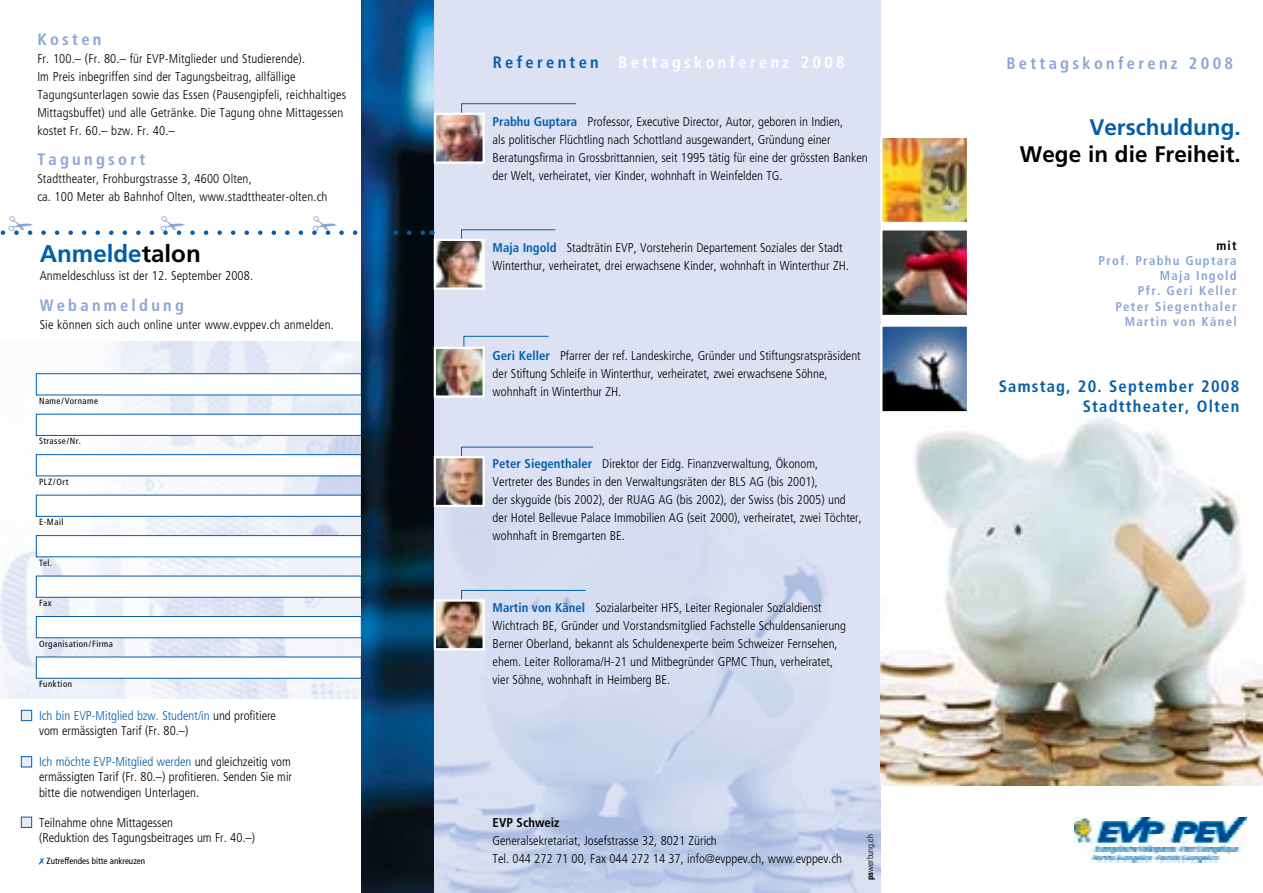
<style>
.page{position:relative;width:1263px;height:893px;background:#fff}
.page>*{position:absolute;margin:0;border:0;box-sizing:border-box;transform-origin:0 0}
.t1{font:700 24.15px "Frutiger";color:#035eaa}
.t2{font:700 22.5px "Frutiger";color:#000}
.t3{font:700 22.5px "Frutiger";color:#035eaa}
.t4{font:700 condensed 16.5px "Frutiger";letter-spacing:.2em;color:#8aa6d6}
.t5{font:700 condensed 16.5px/19.8px "Frutiger";letter-spacing:.075em;color:#035eaa;text-align:right}
.t6{font:700 condensed 16.5px "Frutiger";letter-spacing:.2em;color:#fff}
.t7{font:300 condensed 12.75px/18px "Frutiger";color:#000}
.t8{font:700 condensed 12.75px/15.3px "Frutiger";letter-spacing:.1em;color:#8aa6d6;text-align:right}
.t9{font:700 condensed 12.75px "Frutiger";color:#000}
.t10{font:condensed 9px "Frutiger";letter-spacing:.05em;color:#000}
.t11{font:condensed 9px "Frutiger";color:#000}
.t12{font:300 condensed 8.85px "Univers";color:#000}
.s1{color:#000}
.s2{color:#035eaa}
.s3{font-weight:700;color:#035eaa}
.s4{font-weight:700}
</style>
<div class="page">
<div style="left:434px;top:0;width:446px;height:893px;background:#dce2f4"></div>
<img style="left:434px;top:499px;width:446px;height:394px">
<img style="left:0;top:342px;width:361px;height:356px">
<img style="left:880px;top:417px;width:383px;height:369px">
<img style="left:1074px;top:817px;width:172px;height:46px">
<div style="left:36px;top:657px;width:325px;height:21px;background:#fff"></div>
<div style="left:36px;top:616px;width:325px;height:22px;background:#fff;border:1px solid #035eaa"></div>
<div style="left:36px;top:576px;width:325px;height:21px;background:#fff"></div>
<div style="left:36px;top:535px;width:325px;height:22px;background:#fff;border:1px solid #035eaa"></div>
<div style="left:36px;top:495px;width:325px;height:21px;background:#fff"></div>
<div style="left:36px;top:454px;width:325px;height:22px;background:#fff;border:1px solid #035eaa"></div>
<div style="left:36px;top:414px;width:325px;height:22px;background:#fff;border:1px solid #035eaa"></div>
<div style="left:36px;top:374px;width:325px;height:21px;background:#fff"></div>
<div style="left:21px;top:710px;width:11px;height:11px;background:#e8ecf7;border:1px solid #035eaa"></div>
<div style="left:21px;top:756px;width:11px;height:11px;background:#e8ecf7;border:1px solid #035eaa"></div>
<div style="left:21px;top:817px;width:11px;height:11px;background:#e8ecf7;border:1px solid #035eaa"></div>
<img style="left:361px;top:0;width:73px;height:893px">
<img style="left:883px;top:231px;width:83px;height:83px">
<div style="left:880px;top:228px;width:89px;height:89px;border:2px solid #fff"></div>
<img style="left:883px;top:138px;width:83px;height:83px">
<div style="left:880px;top:135px;width:89px;height:89px;border:2px solid #fff"></div>
<img style="left:883px;top:327px;width:83px;height:83px">
<div style="left:880px;top:324px;width:89px;height:89px;border:2px solid #fff"></div>
<svg style="left:463px;top:336px;width:86px;height:11px"></svg>
<img style="left:437px;top:350px;width:45px;height:45px">
<div style="left:434px;top:347px;width:51px;height:51px;border:2px solid #fff"></div>
<svg style="left:461px;top:590px;width:125px;height:26px"></svg>
<img style="left:437px;top:602px;width:45px;height:45px">
<div style="left:434px;top:599px;width:51px;height:51px;border:2px solid #fff"></div>
<svg style="left:461px;top:103px;width:116px;height:10px"></svg>
<img style="left:437px;top:116px;width:45px;height:45px">
<div style="left:434px;top:113px;width:51px;height:51px;border:2px solid #fff"></div>
<svg style="left:461px;top:446px;width:133px;height:10px"></svg>
<img style="left:437px;top:459px;width:45px;height:45px">
<div style="left:434px;top:456px;width:51px;height:51px;border:2px solid #fff"></div>
<svg style="left:461px;top:229px;width:95px;height:10px"></svg>
<img style="left:437px;top:242px;width:45px;height:45px">
<div style="left:434px;top:239px;width:51px;height:51px;border:2px solid #fff"></div>
<svg style="left:0;top:216px;width:425px;height:19px"></svg>
<p class="t4" style="left:37px;top:30px;width:66px">Kosten</p>
<p class="t7" style="left:37px;top:50px;width:310px">Fr. 100.– (Fr. 80.– für EVP-Mitglieder und Studierende).<br>Im Preis inbegriffen sind der Tagungsbeitrag, allfällige Tagungsunterlagen sowie das Essen (Pausengipfeli, reichhaltiges Mittagsbuffet) und alle Getränke. Die Tagung ohne Mittagessen kostet Fr. 60.– bzw. Fr. 40.–</p>
<p class="t4" style="left:37px;top:150px;width:109px">Tagungsort</p>
<p class="t7" style="left:37px;top:170px;width:292px">Stadttheater, Frohburgstrasse 3, 4600 Olten,<br>ca. 100 Meter ab Bahnhof Olten, www.stadttheater-olten.ch</p>
<h1 class="t1" style="left:40px;top:239px;width:163px">Anmelde<span class="s1">talon</span></h1>
<p class="t7" style="left:40px;top:266px;width:215px">Anmeldeschluss ist der 12. September 2008.</p>
<p class="t4" style="left:40px;top:296px;width:146px">Webanmeldung</p>
<p class="t7" style="left:40px;top:316px;width:296px">Sie können sich auch online unter www.evppev.ch anmelden.</p>
<p class="t10" style="left:39px;top:396px;width:61px">Name/Vorname</p>
<p class="t10" style="left:39px;top:436px;width:43px">Strasse/Nr.</p>
<p class="t10" style="left:39px;top:477px;width:31px">PLZ/Ort</p>
<p class="t10" style="left:39px;top:517px;width:26px">E-Mail</p>
<p class="t10" style="left:39px;top:558px;width:15px">Tel.</p>
<p class="t10" style="left:39px;top:598px;width:14px">Fax</p>
<p class="t10" style="left:39px;top:639px;width:75px">Organisation/Firma</p>
<p class="t10" style="left:39px;top:679px;width:35px">Funktion</p>
<p class="t7" style="left:39px;top:708px;width:238px;line-height:15.3px"><span class="s2">Ich bin EVP-Mitglied bzw. Student/in</span> und profitiere vom ermässigten Tarif (Fr. 80.–)</p>
<p class="t7" style="left:39px;top:754px;width:255px;line-height:15.3px;text-align:justify"><span class="s2">Ich möchte EVP-Mitglied werden</span> und gleichzeitig vom ermässigten Tarif (Fr. 80.–) profitieren. Senden Sie mir bitte die notwendigen Unterlagen.</p>
<p class="t7" style="left:39px;top:815px;width:218px;line-height:15.3px">Teilnahme ohne Mittagessen<br>(Reduktion des Tagungsbeitrages um Fr. 40.–)</p>
<p class="t11" style="left:47px;top:856px;width:100px">Zutreffendes bitte ankreuzen</p>
<p class="t6" style="left:493px;top:53px;width:354px"><span class="s2">Referenten</span> Bettagskonferenz 2008</p>
<p class="t7" style="left:493px;top:113px;width:377px"><span class="s3">Prabhu Guptara</span> Professor, Executive Director, Autor, geboren in Indien,<br>als politischer Flüchtling nach Schottland ausgewandert, Gründung einer Beratungsfirma in Grossbrittannien, seit 1995 tätig für eine der grössten Banken der Welt, verheiratet, vier Kinder, wohnhaft in Weinfelden TG.</p>
<p class="t7" style="left:493px;top:239px;width:358px"><span class="s3">Maja Ingold</span> Stadträtin EVP, Vorsteherin Departement Soziales der Stadt<br>Winterthur, verheiratet, drei erwachsene Kinder, wohnhaft in Winterthur ZH.</p>
<p class="t7" style="left:493px;top:347px;width:370px"><span class="s3">Geri Keller</span> Pfarrer der ref. Landeskirche, Gründer und Stiftungsratspräsident der Stiftung Schleife in Winterthur, verheiratet, zwei erwachsene Söhne, wohnhaft in Winterthur ZH.</p>
<p class="t7" style="left:493px;top:455px;width:371px"><span class="s3">Peter Siegenthaler</span> Direktor der Eidg. Finanzverwaltung, Ökonom, Vertreter des Bundes in den Verwaltungsräten der BLS AG (bis 2001),<br>der skyguide (bis 2002), der RUAG AG (bis 2002), der Swiss (bis 2005) und der Hotel Bellevue Palace Immobilien AG (seit 2000), verheiratet, zwei Töchter, wohnhaft in Bremgarten BE.</p>
<p class="t7" style="left:493px;top:599px;width:355px"><span class="s3">Martin von Känel</span> Sozialarbeiter HFS, Leiter Regionaler Sozialdienst Wichtrach BE, Gründer und Vorstandsmitglied Fachstelle Schuldensanierung Berner Oberland, bekannt als Schuldenexperte beim Schweizer Fernsehen, ehem. Leiter Rollorama/H-21 und Mitbegründer GPMC Thun, verheiratet, vier Söhne, wohnhaft in Heimberg BE.</p>
<p class="t9" style="left:493px;top:815px;width:68px">EVP Schweiz</p>
<p class="t7" style="left:493px;top:832px;width:351px">Generalsekretariat, Josefstrasse 32, 8021 Zürich<br>Tel. 044 272 71 00, Fax 044 272 14 37, info@evppev.ch, www.evppev.ch</p>
<p class="t12" style="left:865px;top:880px;width:47px;rotate:-90deg"><span class="s4">ps</span>werbung.ch</p>
<p class="t4" style="left:1006px;top:53px;width:228px">Bettagskonferenz 2008</p>
<h2 class="t3" style="left:1089px;top:114px;width:153px">Verschuldung.</h2>
<h2 class="t2" style="left:1020px;top:141px;width:222px">Wege in die Freiheit.</h2>
<p class="t9" style="left:1216px;top:238px;width:22px">mit</p>
<p class="t8" style="left:1098px;top:253px;width:140px">Prof. Prabhu Guptara<br>Maja Ingold<br>Pfr. Geri Keller<br>Peter Siegenthaler<br>Martin von Känel</p>
<p class="t5" style="left:999px;top:376px;width:242px">Samstag, 20. September 2008<br>Stadttheater, Olten</p>
</div>
